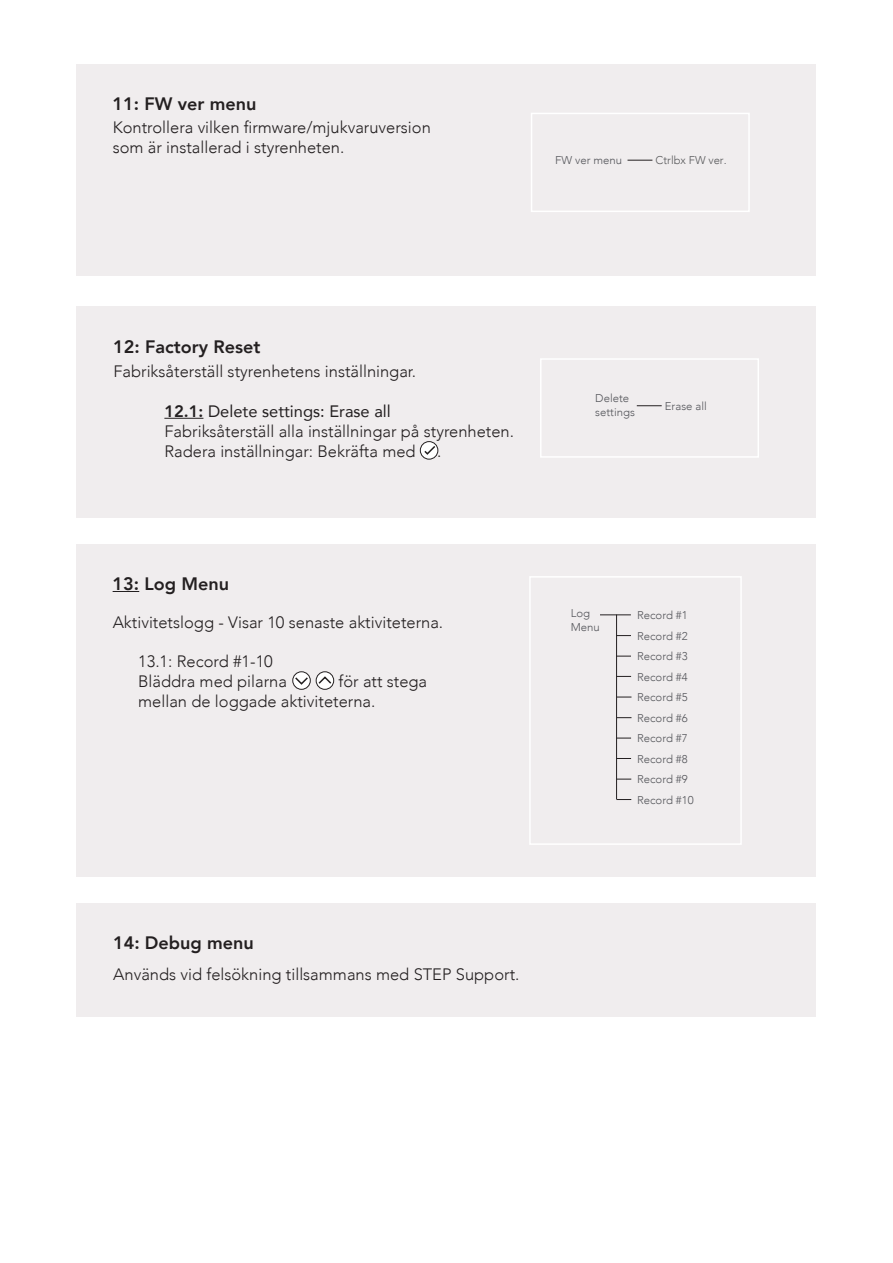
<style>
.page{position:relative;width:893px;height:1263px;background:#fff}
.page>*{position:absolute;margin:0;border:0;box-sizing:border-box;transform-origin:0 0}
.t1{font:800 18px "Avenir LT Com";color:#231f20}
.t2{font:300 16.5px/19.8px "Avenir LT Com";color:#231f20}
.t3{font:16.5px "Avenir LT Com";color:#231f20}
.Tabell_bröd{font:300 11.25px/13.5px "Avenir LT Com";color:#54555a}
.Tabell_bröd-2{font:300 11.25px "Avenir LT Com";color:#57585a}
.s1{color:#54555a}
.s2{font-weight:800}
</style>
<div class="page">
<div style="left:77px;top:903px;width:739px;height:113px;background:#f0edee"></div>
<div style="left:77px;top:544px;width:739px;height:333px;background:#f0edee"></div>
<svg style="left:113px;top:591px;width:26px;height:1px"></svg>
<svg style="left:293px;top:672px;width:17px;height:17px"></svg>
<div style="left:292px;top:671px;width:19px;height:19px;border:1px solid #231f20;border-radius:50%"></div>
<svg style="left:294px;top:676px;width:15px;height:10px"></svg>
<svg style="left:316px;top:672px;width:18px;height:17px"></svg>
<div style="left:316px;top:671px;width:18px;height:19px;border:1px solid #231f20;border-radius:50%"></div>
<svg style="left:317px;top:675px;width:16px;height:10px"></svg>
<div style="left:529px;top:576px;width:213px;height:269px;border:2px solid #fff"></div>
<svg style="left:617px;top:656px;width:14px;height:1px"></svg>
<svg style="left:617px;top:697px;width:14px;height:1px"></svg>
<svg style="left:617px;top:738px;width:14px;height:1px"></svg>
<svg style="left:617px;top:635px;width:14px;height:1px"></svg>
<svg style="left:617px;top:676px;width:14px;height:1px"></svg>
<svg style="left:617px;top:717px;width:14px;height:1px"></svg>
<svg style="left:617px;top:758px;width:14px;height:1px"></svg>
<hr style="left:616px;top:615px;width:1px;height:184px;background:#231f20">
<hr style="left:600px;top:614px;width:31px;height:1px;background:#231f20">
<svg style="left:617px;top:779px;width:14px;height:1px"></svg>
<svg style="left:617px;top:799px;width:14px;height:1px"></svg>
<div style="left:77px;top:64px;width:739px;height:211px;background:#f0edee"></div>
<svg style="left:627px;top:160px;width:25px;height:1px"></svg>
<div style="left:531px;top:113px;width:219px;height:99px;border:2px solid #fff"></div>
<div style="left:77px;top:306px;width:739px;height:212px;background:#f0edee"></div>
<hr style="left:164px;top:418px;width:39px;height:1px;background:#231f20">
<svg style="left:637px;top:405px;width:25px;height:1px"></svg>
<div style="left:540px;top:358px;width:219px;height:100px;border:2px solid #fff"></div>
<svg style="left:420px;top:442px;width:18px;height:17px"></svg>
<div style="left:420px;top:441px;width:18px;height:19px;border:1px solid #231f20;border-radius:50%"></div>
<svg style="left:423px;top:444px;width:14px;height:12px"></svg>
<p class="t1" style="left:112px;top:93px;width:145px">11: FW ver menu</p>
<p class="t2" style="left:113px;top:118px;width:320px">Kontrollera vilken firmware/mjukvaruversion som är installerad i styrenheten.</p>
<p class="Tabell_bröd" style="left:555px;top:153px;width:69px">FW ver menu</p>
<p class="Tabell_bröd-2" style="left:656px;top:154px;width:73px">Ctrlbx FW ver<span class="s1">.</span></p>
<p class="t1" style="left:113px;top:336px;width:149px">12: Factory Reset</p>
<p class="t2" style="left:113px;top:362px;width:304px">Fabriksåterställ styrenhetens inställningar.</p>
<p class="t3" style="left:164px;top:401px;width:228px"><span class="s2">12.1:</span> Delete settings: Erase all</p>
<p class="t2" style="left:164px;top:421px;width:351px">Fabriksåterställ alla inställningar på styrenheten.<br>Radera inställningar: Bekräfta med</p>
<p class="t2" style="left:437px;top:441px;width:6px">.</p>
<p class="t1" style="left:113px;top:573px;width:118px">13: Log Menu</p>
<p class="t2" style="left:113px;top:612px;width:332px">Aktivitetslogg - Visar 10 senaste aktiviteterna.</p>
<p class="t2" style="left:138px;top:652px;width:136px">13.1: Record #1-10</p>
<p class="t2" style="left:138px;top:672px;width:150px">Bläddra med pilarna</p>
<p class="t2" style="left:338px;top:672px;width:90px">för att stega</p>
<p class="t2" style="left:138px;top:691px;width:239px">mellan de loggade aktiviteterna.</p>
<p class="t1" style="left:113px;top:932px;width:142px">14: Debug menu</p>
<p class="t2" style="left:113px;top:964px;width:408px">Används vid felsökning tillsammans med STEP Support.</p>
<p class="Tabell_bröd" style="left:595px;top:391px;width:41px">Delete settings</p>
<p class="Tabell_bröd" style="left:665px;top:399px;width:43px">Erase all</p>
<p class="Tabell_bröd" style="left:571px;top:606px;width:31px">Log<br>Menu</p>
<p class="Tabell_bröd" style="left:637px;top:608px;width:52px">Record #1</p>
<p class="Tabell_bröd" style="left:637px;top:629px;width:52px">Record #2</p>
<p class="Tabell_bröd" style="left:637px;top:649px;width:52px">Record #3</p>
<p class="Tabell_bröd" style="left:637px;top:670px;width:52px">Record #4</p>
<p class="Tabell_bröd" style="left:637px;top:690px;width:52px">Record #5</p>
<p class="Tabell_bröd" style="left:637px;top:711px;width:52px">Record #6</p>
<p class="Tabell_bröd" style="left:637px;top:731px;width:52px">Record #7</p>
<p class="Tabell_bröd" style="left:637px;top:752px;width:52px">Record #8</p>
<p class="Tabell_bröd" style="left:637px;top:772px;width:52px">Record #9</p>
<p class="Tabell_bröd" style="left:637px;top:793px;width:58px">Record #10</p>
</div>
